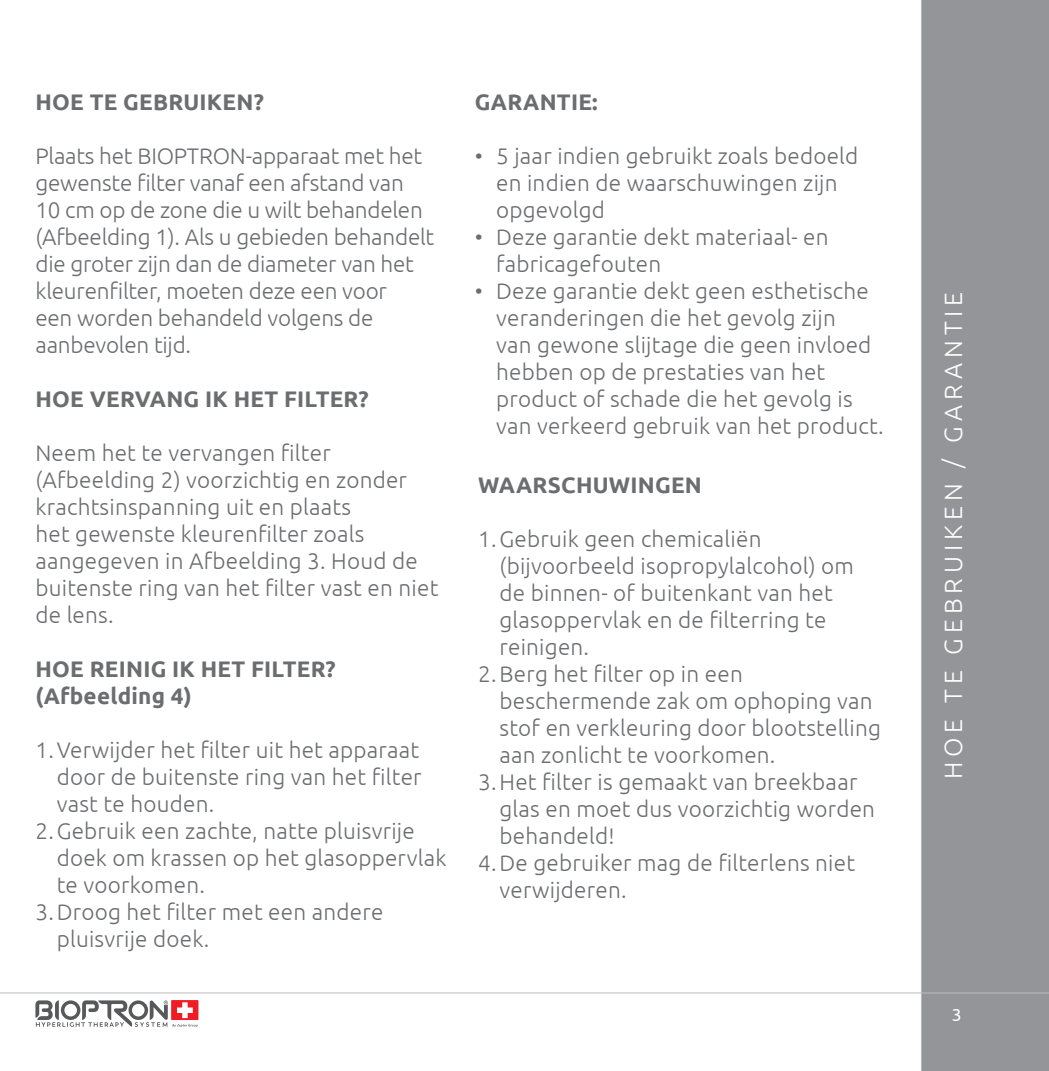
<style>
.page{position:relative;width:1049px;height:1071px;background:#fff}
.page>*{position:absolute;margin:0;border:0;box-sizing:border-box;transform-origin:0 0}
.FILTER{font:300 25px "Ubuntu";letter-spacing:.2em;color:#fff}
.BODY{font:300 22.5px/27px "Ubuntu";letter-spacing:.01em;color:#6c6d70}
.BODY-2{font:300 22.5px/27px "Ubuntu";letter-spacing:-.01em;color:#6c6d70}
.SECTION_HEADER{font:700 22.5px/27px "Ubuntu";letter-spacing:.01em;color:#6c6d70}
.t1{font:17.5px "Ubuntu";color:#fff}
</style>
<div class="page">
<svg style="left:35px;top:1000px;width:163px;height:26px"></svg>
<div style="left:921px;top:0;width:128px;height:1070px;background:#939598"></div>
<hr style="left:921px;top:0;width:1px;height:1070px;background:#bcbdc0">
<hr style="left:0;top:992px;width:1049px;height:1px;background:#bcbdc0">
<p class="SECTION_HEADER" style="left:35px;top:88px;width:230px">HOE TE GEBRUIKEN?</p>
<p class="BODY-2" style="left:35px;top:142px;width:400px">Plaats het BIOPTRON-apparaat met het gewenste filter vanaf een afstand van 10 cm op de zone die u wilt behandelen (Afbeelding 1). Als u gebieden behandelt die groter zijn dan de diameter van het kleurenfilter, moeten deze een voor<br>een worden behandeld volgens de aanbevolen tijd.</p>
<p class="SECTION_HEADER" style="left:35px;top:385px;width:335px">HOE VERVANG IK HET FILTER?</p>
<p class="BODY" style="left:35px;top:439px;width:404px">Neem het te vervangen filter (Afbeelding 2) voorzichtig en zonder krachtsinspanning uit en plaats<br>het gewenste kleurenfilter zoals aangegeven in Afbeelding 3. Houd de buitenste ring van het filter vast en niet de lens.</p>
<p class="SECTION_HEADER" style="left:35px;top:655px;width:302px">HOE REINIG IK HET FILTER? (Afbeelding 4)</p>
<p class="BODY" style="left:57px;top:736px;width:366px;text-align:justify;text-indent:-21px">1.Verwijder het filter uit het apparaat door de buitenste ring van het filter vast te houden.</p>
<p class="BODY" style="left:57px;top:817px;width:391px;text-indent:-21px">2.Gebruik een zachte, natte pluisvrije doek om krassen op het glasoppervlak te voorkomen.</p>
<p class="BODY" style="left:57px;top:898px;width:328px;text-indent:-21px">3.Droog het filter met een andere pluisvrije doek.</p>
<p class="SECTION_HEADER" style="left:475px;top:88px;width:124px">GARANTIE:</p>
<p class="BODY" style="left:496px;top:142px;width:364px;text-indent:-21px">• 5 jaar indien gebruikt zoals bedoeld en indien de waarschuwingen zijn opgevolgd</p>
<p class="BODY" style="left:496px;top:223px;width:334px;text-indent:-21px">• Deze garantie dekt materiaal- en fabricagefouten</p>
<p class="BODY" style="left:496px;top:277px;width:389px;text-indent:-21px">• Deze garantie dekt geen esthetische veranderingen die het gevolg zijn<br>van gewone slijtage die geen invloed hebben op de prestaties van het product of schade die het gevolg is van verkeerd gebruik van het product.</p>
<p class="SECTION_HEADER" style="left:478px;top:470px;width:225px">WAARSCHUWINGEN</p>
<p class="BODY" style="left:499px;top:524px;width:356px;text-indent:-21px">1.Gebruik geen chemicaliën (bijvoorbeeld isopropylalcohol) om de binnen- of buitenkant van het glasoppervlak en de filterring te reinigen.</p>
<p class="BODY" style="left:499px;top:659px;width:383px;text-indent:-21px">2.Berg het filter op in een beschermende zak om ophoping van stof en verkleuring door blootstelling aan zonlicht te voorkomen.</p>
<p class="BODY" style="left:499px;top:767px;width:377px;text-indent:-21px">3.Het filter is gemaakt van breekbaar glas en moet dus voorzichtig worden behandeld!</p>
<p class="BODY" style="left:499px;top:848px;width:357px;text-indent:-21px">4.De gebruiker mag de filterlens niet verwijderen.</p>
<p class="FILTER" style="left:938px;top:779px;width:489px;rotate:-90deg">HOE TE GEBRUIKEN / GARANTIE</p>
<p class="t1" style="left:952px;top:1003px;width:11px">3</p>
</div>
